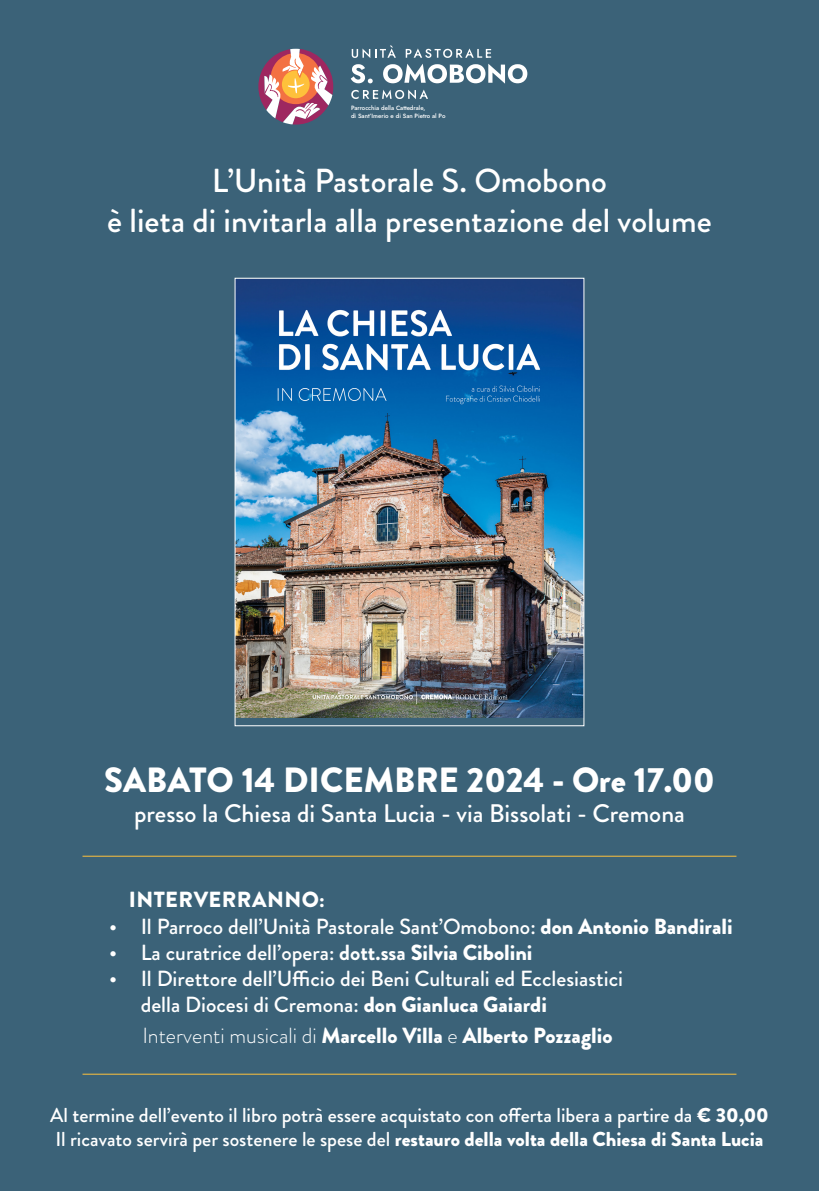
<style>
.page{position:relative;width:819px;height:1191px;background:#3b6278}
.page>*{position:absolute;margin:0;border:0;box-sizing:border-box;transform-origin:0 0}
.t1{font:900 35px "Brandon Grotesque";color:#fff}
.t2{font:500 33.25px "Brandon Grotesque";color:#fff}
.t3{font:500 25.38px "Brandon Grotesque";color:#fff}
.t4{font:500 21.88px "Brandon Grotesque";color:#fff}
.t5{font:900 21.88px "Brandon Grotesque";color:#fff}
.t6{font:900 21.88px "Brandon Grotesque";letter-spacing:.02em;color:#fff}
.t7{font:500 20.12px "Brandon Grotesque";color:#fff}
.t8{font:900 20.12px "Brandon Grotesque";color:#fff}
.t9{font:6.12px "Jost";color:#fff}
.s1{font-weight:900}
.s2{font-weight:700}
.s3{font-weight:300}
.s4{font-weight:500}
</style>
<div class="page">
<img style="left:236px;top:280px;width:346px;height:437px">
<div style="left:234px;top:278px;width:350px;height:448px;border:1px solid #fff"></div>
<svg style="left:258px;top:49px;width:75px;height:76px"></svg>
<svg style="left:351px;top:64px;width:21px;height:19px"></svg>
<svg style="left:383px;top:64px;width:144px;height:20px"></svg>
<svg style="left:352px;top:45px;width:44px;height:13px"></svg>
<svg style="left:405px;top:48px;width:86px;height:10px"></svg>
<svg style="left:351px;top:90px;width:77px;height:9px"></svg>
<hr style="left:82px;top:855px;width:654px;height:1px;background:#fec13b">
<hr style="left:82px;top:1073px;width:654px;height:1px;background:#fec13b">
<p class="t9" style="left:351px;top:104px;width:76px">Parrocchia della Cattedrale,</p>
<p class="t9" style="left:351px;top:111px;width:96px">di Sant’Imerio e di San Pietro al Po</p>
<p class="t2" style="left:212px;top:158px;width:396px">L’Unità Pastorale S. Omobono</p>
<p class="t2" style="left:107px;top:197px;width:606px">è lieta di invitarla alla presentazione del volume</p>
<p class="t1" style="left:104px;top:755px;width:612px">SABATO 14 DICEMBRE 2024 - Ore 17.00</p>
<p class="t3" style="left:134px;top:796px;width:552px">presso la Chiesa di Santa Lucia - via Bissolati - Cremona</p>
<p class="t6" style="left:129px;top:884px;width:198px">INTERVERRANNO:</p>
<p class="t4" style="left:109px;top:911px;width:625px">• Il Parroco dell’Unità Pastorale Sant’Omobono: <span class="s1">don Antonio Bandirali</span></p>
<p class="t4" style="left:109px;top:937px;width:425px">• La curatrice dell’opera: <span class="s2">dott.ssa</span> <span class="s1">Silvia Cibolini</span></p>
<p class="t4" style="left:109px;top:963px;width:515px">• Il Direttore dell’Ufficio dei Beni Culturali ed Ecclesiastici</p>
<p class="t4" style="left:141px;top:989px;width:408px">della Diocesi di Cremona: <span class="s1">don Gianluca Gaiardi</span></p>
<p class="t5" style="left:142px;top:1020px;width:471px"><span class="s3">Interventi musicali di</span> Marcello Villa <span class="s3">e</span> Alberto Pozzaglio</p>
<p class="t7" style="left:50px;top:1101px;width:720px">Al termine dell’evento il libro potrà essere acquistato con offerta libera a partire da <span class="s1">€ 30,00</span></p>
<p class="t8" style="left:55px;top:1125px;width:709px"><span class="s4">Il ricavato servirà per sostenere le spese del</span> restauro della volta della Chiesa di Santa Lucia</p>
</div>
